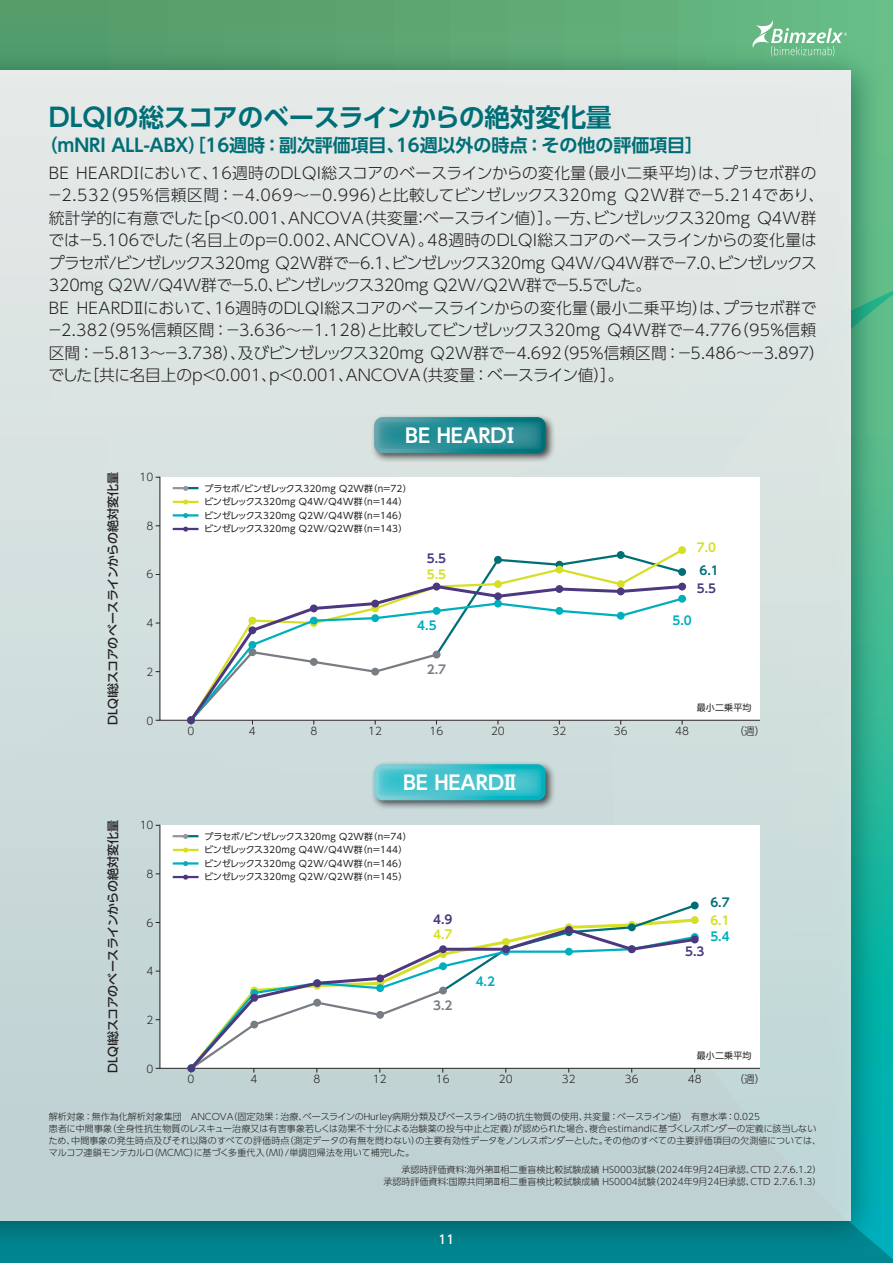
<style>
.page{position:relative;width:893px;height:1263px;background:#fff}
.page>*{position:absolute;margin:0;border:0;box-sizing:border-box;transform-origin:0 0}
.t1{font:700 25.5px "UD Shin Go Pr 6 De";letter-spacing:-.005em;color:#006e76}
.t2{font:700 19.5px "UD Shin Go Pr 6 De";color:#fff}
.t3{font:700 18px "UD Shin Go Pr 6 De";letter-spacing:-.005em;color:#006e76}
.t4{font:300 15.75px/22.5px "UD Shin Go Pr 6";color:#231f20}
.t5{font:500 12px "UD Shin Go Pr 6";letter-spacing:-.005em;color:#231f20}
.t6{font:700 12px "UD Shin Go Pr 6 De";color:#d6df26}
.t7{font:700 12px "UD Shin Go Pr 6 De";color:#4c387f}
.t8{font:700 12px "UD Shin Go Pr 6 De";color:#00afbc}
.t9{font:700 12px "UD Shin Go Pr 6 De";color:#787d83}
.t10{font:700 12px "UD Shin Go Pr 6 De";color:#006e76}
.t11{font:500 12px "UD Shin Go Pr 6";color:#fff}
.t12{font:300 10.5px "UD Shin Go Pr 6";color:#231f20}
.t13{font:300 9px/12px "UD Shin Go Pr 6";color:#231f20}
.t14{font:9px/13.5px "UD Shin Go Pr 6";letter-spacing:.02em;color:#231f20}
</style>
<div class="page">
<div style="left:0;top:0;width:893px;height:1263px;background:linear-gradient(to right,#549766,#68bb84)"></div>
<svg style="left:750px;top:20px;width:97px;height:17px"></svg>
<img style="left:0;top:37px;width:893px;height:1226px">
<div style="left:0;top:71px;width:850px;height:1149px;background:linear-gradient(to bottom,#e7ebe8,#bdd2d3)"></div>
<svg style="left:159px;top:476px;width:601px;height:245px"></svg>
<svg style="left:159px;top:824px;width:601px;height:245px"></svg>
<svg style="left:188px;top:547px;width:497px;height:36px"></svg>
<svg style="left:494px;top:580px;width:8px;height:8px"></svg>
<div style="left:555px;top:566px;width:8px;height:7px;background:#d6df26;border-radius:50%"></div>
<svg style="left:617px;top:580px;width:8px;height:8px"></svg>
<div style="left:678px;top:546px;width:8px;height:8px;background:#d6df26;border-radius:50%"></div>
<svg style="left:187px;top:583px;width:498px;height:141px"></svg>
<div style="left:187px;top:716px;width:8px;height:8px;background:#4c387f;border-radius:50%"></div>
<div style="left:248px;top:626px;width:8px;height:8px;background:#4c387f;border-radius:50%"></div>
<div style="left:310px;top:604px;width:8px;height:8px;background:#4c387f;border-radius:50%"></div>
<div style="left:371px;top:600px;width:8px;height:7px;background:#4c387f;border-radius:50%"></div>
<div style="left:433px;top:583px;width:7px;height:7px;background:#4c387f;border-radius:50%"></div>
<div style="left:494px;top:592px;width:8px;height:8px;background:#4c387f;border-radius:50%"></div>
<div style="left:555px;top:585px;width:8px;height:8px;background:#4c387f;border-radius:50%"></div>
<div style="left:617px;top:587px;width:8px;height:8px;background:#4c387f;border-radius:50%"></div>
<div style="left:678px;top:583px;width:8px;height:7px;background:#4c387f;border-radius:50%"></div>
<svg style="left:188px;top:903px;width:510px;height:24px"></svg>
<div style="left:628px;top:923px;width:8px;height:8px;background:#006e76;border-radius:50%"></div>
<div style="left:691px;top:901px;width:8px;height:8px;background:#006e76;border-radius:50%"></div>
<svg style="left:187px;top:927px;width:511px;height:145px"></svg>
<div style="left:187px;top:1064px;width:8px;height:8px;background:#4c387f;border-radius:50%"></div>
<div style="left:250px;top:994px;width:8px;height:8px;background:#4c387f;border-radius:50%"></div>
<div style="left:313px;top:979px;width:8px;height:8px;background:#4c387f;border-radius:50%"></div>
<div style="left:376px;top:974px;width:8px;height:8px;background:#4c387f;border-radius:50%"></div>
<div style="left:439px;top:945px;width:8px;height:8px;background:#4c387f;border-radius:50%"></div>
<div style="left:502px;top:945px;width:8px;height:8px;background:#4c387f;border-radius:50%"></div>
<div style="left:565px;top:926px;width:8px;height:8px;background:#4c387f;border-radius:50%"></div>
<div style="left:628px;top:945px;width:8px;height:8px;background:#4c387f;border-radius:50%"></div>
<div style="left:691px;top:935px;width:8px;height:8px;background:#4c387f;border-radius:50%"></div>
<svg style="left:173px;top:834px;width:25px;height:5px"></svg>
<hr style="left:173px;top:849px;width:26px;height:2px;background:#d6df26">
<hr style="left:173px;top:876px;width:26px;height:2px;background:#4c387f">
<svg style="left:183px;top:875px;width:5px;height:5px"></svg>
<hr style="left:173px;top:862px;width:26px;height:2px;background:#00afbc">
<svg style="left:183px;top:861px;width:5px;height:5px"></svg>
<svg style="left:173px;top:486px;width:25px;height:5px"></svg>
<hr style="left:173px;top:501px;width:26px;height:2px;background:#d6df26">
<svg style="left:183px;top:499px;width:5px;height:5px"></svg>
<hr style="left:173px;top:528px;width:26px;height:2px;background:#4c387f">
<svg style="left:183px;top:527px;width:5px;height:5px"></svg>
<hr style="left:173px;top:514px;width:26px;height:2px;background:#00afbc">
<svg style="left:183px;top:513px;width:5px;height:5px"></svg>
<div style="left:370px;top:760px;width:186px;height:50px;background:#231f20;opacity:.8"></div>
<svg style="left:374px;top:764px;width:172px;height:36px"></svg>
<div style="left:370px;top:413px;width:186px;height:50px;background:#231f20;opacity:.8"></div>
<svg style="left:374px;top:417px;width:172px;height:36px"></svg>
<h1 class="t1" style="left:49px;top:97px;width:564px">DLQIの総スコアのベースラインからの絶対変化量</h1>
<p class="t3" style="left:40px;top:131px;width:665px">（mNRI ALL-ABX）［16週時：副次評価項目、16週以外の時点：その他の評価項目］</p>
<p class="t4" style="left:47px;top:161px;width:779px">BE HEARDⅠにおいて、16週時のDLQI総スコアのベースラインからの変化量（最小二乗平均）は、プラセボ群の−2.532（95%信頼区間：−4.069～−0.996）と比較してビンゼレックス320mg Q2W群で−5.214であり、統計学的に有意でした［p&lt;0.001、ANCOVA（共変量：ベースライン値）］。一方、ビンゼレックス320mg Q4W群では−5.106でした（名目上のp=0.002、ANCOVA）。48週時のDLQI総スコアのベースラインからの変化量はプラセボ/ビンゼレックス320mg Q2W群で−6.1、ビンゼレックス320mg Q4W/Q4W群で−7.0、ビンゼレックス320mg Q2W/Q4W群で−5.0、ビンゼレックス320mg Q2W/Q2W群で−5.5でした。<br>BE HEARDⅡにおいて、16週時のDLQI総スコアのベースラインからの変化量（最小二乗平均）は、プラセボ群で−2.382（95%信頼区間：−3.636～−1.128）と比較してビンゼレックス320mg Q4W群で−4.776（95%信頼区間：−5.813～−3.738）、及びビンゼレックス320mg Q2W群で−4.692（95%信頼区間：−5.486～−3.897）でした［共に名目上のp&lt;0.001、p&lt;0.001、ANCOVA（共変量：ベースライン値）］。</p>
<p class="t5" style="left:103px;top:725px;width:254px;rotate:-90deg">DLQI総スコアのベースラインからの絶対変化量</p>
<p class="t12" style="left:140px;top:468px;width:15px">10</p>
<p class="t12" style="left:147px;top:517px;width:8px">8</p>
<p class="t12" style="left:147px;top:566px;width:8px">6</p>
<p class="t12" style="left:147px;top:615px;width:8px">4</p>
<p class="t12" style="left:147px;top:664px;width:8px">2</p>
<p class="t12" style="left:147px;top:713px;width:8px">0</p>
<p class="t5" style="left:103px;top:1073px;width:254px;rotate:-90deg">DLQI総スコアのベースラインからの絶対変化量</p>
<p class="t12" style="left:140px;top:816px;width:15px">10</p>
<p class="t12" style="left:147px;top:865px;width:8px">8</p>
<p class="t12" style="left:147px;top:914px;width:8px">6</p>
<p class="t12" style="left:147px;top:963px;width:8px">4</p>
<p class="t12" style="left:147px;top:1012px;width:8px">2</p>
<p class="t12" style="left:147px;top:1061px;width:8px">0</p>
<p class="t2" style="left:405px;top:419px;width:117px">BE HEARDⅠ</p>
<p class="t14" style="left:204px;top:481px;width:209px">プラセボ/ビンゼレックス320mg Q2W群（n=72）ビンゼレックス320mg Q4W/Q4W群（n=144）ビンゼレックス320mg Q2W/Q4W群（n=146）ビンゼレックス320mg Q2W/Q2W群（n=143）</p>
<p class="t7" style="left:427px;top:549px;width:21px">5.5</p>
<p class="t6" style="left:427px;top:565px;width:21px">5.5</p>
<p class="t8" style="left:417px;top:616px;width:21px">4.5</p>
<p class="t9" style="left:427px;top:660px;width:21px">2.7</p>
<p class="t6" style="left:697px;top:538px;width:21px">7.0</p>
<p class="t7" style="left:697px;top:579px;width:21px">5.5</p>
<p class="t10" style="left:699px;top:561px;width:21px">6.1</p>
<p class="t8" style="left:672px;top:610px;width:21px">5.0</p>
<p class="t14" style="left:697px;top:700px;width:56px">最小二乗平均</p>
<p class="t12" style="left:188px;top:722px;width:8px">0</p>
<p class="t12" style="left:249px;top:722px;width:8px">4</p>
<p class="t12" style="left:310px;top:722px;width:8px">8</p>
<p class="t12" style="left:368px;top:722px;width:15px">12</p>
<p class="t12" style="left:430px;top:722px;width:15px">16</p>
<p class="t12" style="left:491px;top:722px;width:15px">20</p>
<p class="t12" style="left:552px;top:722px;width:15px">32</p>
<p class="t12" style="left:614px;top:722px;width:15px">36</p>
<p class="t12" style="left:675px;top:722px;width:15px">48</p>
<p class="t12" style="left:734px;top:722px;width:33px">（週）</p>
<p class="t2" style="left:403px;top:766px;width:119px">BE HEARDⅡ</p>
<p class="t14" style="left:204px;top:829px;width:209px">プラセボ/ビンゼレックス320mg Q2W群（n=74）ビンゼレックス320mg Q4W/Q4W群（n=144）ビンゼレックス320mg Q2W/Q4W群（n=146）ビンゼレックス320mg Q2W/Q2W群（n=145）</p>
<p class="t7" style="left:433px;top:909px;width:21px">4.9</p>
<p class="t6" style="left:433px;top:925px;width:21px">4.7</p>
<p class="t9" style="left:433px;top:996px;width:21px">3.2</p>
<p class="t8" style="left:476px;top:971px;width:21px">4.2</p>
<p class="t10" style="left:710px;top:893px;width:21px">6.7</p>
<p class="t6" style="left:710px;top:910px;width:21px">6.1</p>
<p class="t8" style="left:710px;top:927px;width:21px">5.4</p>
<p class="t7" style="left:685px;top:942px;width:21px">5.3</p>
<p class="t14" style="left:697px;top:1048px;width:56px">最小二乗平均</p>
<p class="t12" style="left:187px;top:1070px;width:8px">0</p>
<p class="t12" style="left:250px;top:1070px;width:8px">4</p>
<p class="t12" style="left:313px;top:1070px;width:8px">8</p>
<p class="t12" style="left:373px;top:1070px;width:15px">12</p>
<p class="t12" style="left:436px;top:1070px;width:15px">16</p>
<p class="t12" style="left:499px;top:1070px;width:15px">20</p>
<p class="t12" style="left:562px;top:1070px;width:15px">32</p>
<p class="t12" style="left:625px;top:1070px;width:15px">36</p>
<p class="t12" style="left:688px;top:1070px;width:15px">48</p>
<p class="t12" style="left:734px;top:1070px;width:33px">（週）</p>
<p class="t13" style="left:49px;top:1110px;width:774px">解析対象：無作為化解析対象集団　ANCOVA（固定効果：治療、ベースラインのHurley病期分類及びベースライン時の抗生物質の使用、共変量：ベースライン値）　有意水準：0.025<br>患者に中間事象（全身性抗生物質のレスキュー治療又は有害事象若しくは効果不十分による治験薬の投与中止と定義）が認められた場合、複合estimandに基づくレスポンダーの定義に該当しないため、中間事象の発生時点及びそれ以降のすべての評価時点（測定データの有無を問わない）の主要有効性データをノンレスポンダーとした。その他のすべての主要評価項目の欠測値については、マルコフ連鎖モンテカルロ（MCMC）に基づく多重代入（MI）/単調回帰法を用いて補完した。</p>
<p class="t13" style="left:383px;top:1163px;width:439px;text-align:right">承認時評価資料：海外第Ⅲ相二重盲検比較試験成績 HS0003試験（2024年9月24日承認、CTD 2.7.6.1.2）<br>承認時評価資料：国際共同第Ⅲ相二重盲検比較試験成績 HS0004試験（2024年9月24日承認、CTD 2.7.6.1.3）</p>
<p class="t11" style="left:439px;top:1229px;width:17px">11</p>
</div>
